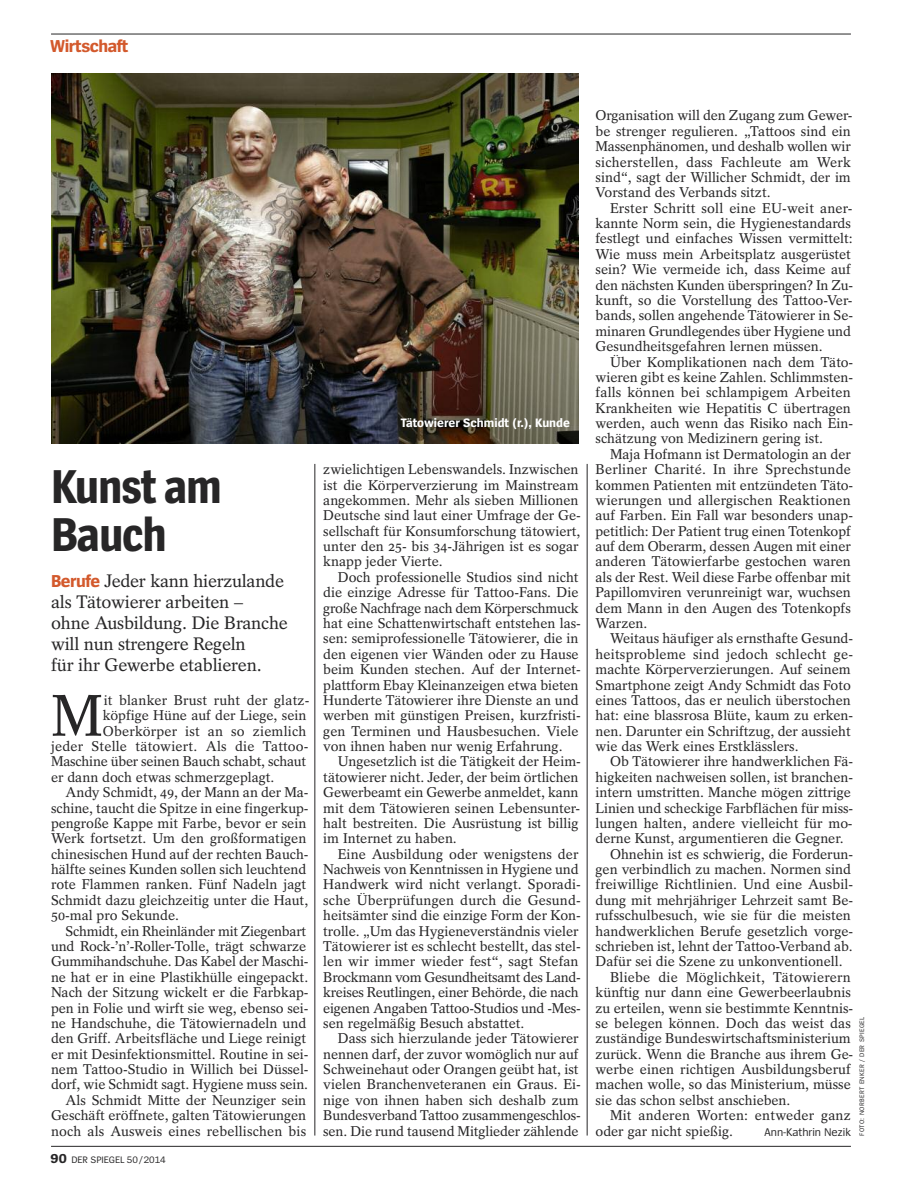
<style>
.page{position:relative;width:902px;height:1191px;background:#fff}
.page>*{position:absolute;margin:0;border:0;box-sizing:border-box;transform-origin:0 0}
.t1{font:58.2px "Spiegel Serif";color:#272627}
.t2{font:700 49.5px/48px "Spiegel Sans Cd";letter-spacing:-.025em;color:#272627}
.t3{font:18px/21px "Spiegel Serif";letter-spacing:-.01em;color:#272627}
.t4{font:700 18px "Spiegel Sans";letter-spacing:-.025em;color:#d3592c}
.t5{font:14.1px/15.5px "Spiegel Serif";color:#272627}
.t6{font:700 12.75px "Spiegel Sans";color:#fff}
.t7{font:11.7px "Spiegel Sans";color:#272627}
.t8{font:9.75px "Spiegel Sans";letter-spacing:-.005em;color:#272627}
.t9{font:6.75px "Spiegel Sans";letter-spacing:.05em;color:#272627}
.s1{font-family:"Spiegel Sans";font-weight:700;color:#d3592c}
.s2{font-weight:700;font-size:13.5px}
</style>
<div class="page">
<hr style="left:51px;top:34px;width:799px;height:1px;background:#272627">
<hr style="left:51px;top:1146px;width:799px;height:1px;background:#272627">
<hr style="left:314px;top:464px;width:1px;height:671px;background:#272627">
<hr style="left:587px;top:464px;width:1px;height:671px;background:#272627">
<img style="left:51px;top:73px;width:527px;height:370px">
<p class="t4" style="left:50px;top:39px;width:80px">Wirtschaft</p>
<h2 class="t2" style="left:51px;top:466px;width:172px">Kunst am<br>Bauch</h2>
<p class="t3" style="left:51px;top:572px;width:238px"><span class="s1">Berufe</span> Jeder kann hierzulande als Tätowierer arbeiten –<br>ohne Ausbildung. Die Branche will nun strengere Regeln<br>für ihr Gewerbe etablieren.</p>
<h1 class="t1" style="left:51px;top:695px;width:53px">M</h1>
<p class="t5" style="left:104px;top:694px;width:207px">it blanker Brust ruht der glatz-</p>
<p class="t5" style="left:103px;top:709px;width:205px">köpfige Hüne auf der Liege, sein</p>
<p class="t5" style="left:103px;top:724px;width:205px">Oberkörper ist an so ziemlich</p>
<p class="t5" style="left:51px;top:740px;width:259px">jeder Stelle tätowiert. Als die Tattoo-</p>
<p class="t5" style="left:51px;top:755px;width:257px">Maschine über seinen Bauch schabt, schaut</p>
<p class="t5" style="left:51px;top:770px;width:225px">er dann doch etwas schmerzgeplagt.</p>
<p class="t5" style="left:65px;top:786px;width:245px">Andy Schmidt, 49, der Mann an der Ma-</p>
<p class="t5" style="left:51px;top:801px;width:259px">schine, taucht die Spitze in eine fingerkup-</p>
<p class="t5" style="left:51px;top:817px;width:257px">pengroße Kappe mit Farbe, bevor er sein</p>
<p class="t5" style="left:51px;top:832px;width:257px">Werk fortsetzt. Um den großformatigen</p>
<p class="t5" style="left:51px;top:847px;width:259px">chinesischen Hund auf der rechten Bauch-</p>
<p class="t5" style="left:51px;top:863px;width:257px">hälfte seines Kunden sollen sich leuchtend</p>
<p class="t5" style="left:51px;top:878px;width:257px">rote Flammen ranken. Fünf Nadeln jagt</p>
<p class="t5" style="left:51px;top:893px;width:259px">Schmidt dazu gleichzeitig unter die Haut,</p>
<p class="t5" style="left:51px;top:909px;width:129px">50-mal pro Sekunde.</p>
<p class="t5" style="left:65px;top:924px;width:242px">Schmidt, ein Rheinländer mit Ziegenbart</p>
<p class="t5" style="left:51px;top:940px;width:257px">und Rock-’n’-Roller-Tolle, trägt schwarze</p>
<p class="t5" style="left:51px;top:955px;width:259px">Gummihandschuhe. Das Kabel der Maschi-</p>
<p class="t5" style="left:51px;top:970px;width:259px">ne hat er in eine Plastikhülle eingepackt.</p>
<p class="t5" style="left:51px;top:986px;width:259px">Nach der Sitzung wickelt er die Farbkap-</p>
<p class="t5" style="left:51px;top:1001px;width:259px">pen in Folie und wirft sie weg, ebenso sei-</p>
<p class="t5" style="left:51px;top:1016px;width:257px">ne Handschuhe, die Tätowiernadeln und</p>
<p class="t5" style="left:51px;top:1032px;width:257px">den Griff. Arbeitsfläche und Liege reinigt</p>
<p class="t5" style="left:51px;top:1047px;width:259px">er mit Desinfektionsmittel. Routine in sei-</p>
<p class="t5" style="left:51px;top:1063px;width:259px">nem Tattoo-Studio in Willich bei Düssel-</p>
<p class="t5" style="left:51px;top:1078px;width:259px">dorf, wie Schmidt sagt. Hygiene muss sein.</p>
<p class="t5" style="left:65px;top:1093px;width:242px">Als Schmidt Mitte der Neunziger sein</p>
<p class="t5" style="left:51px;top:1109px;width:257px">Geschäft eröffnete, galten Tätowierungen</p>
<p class="t5" style="left:51px;top:1124px;width:257px">noch als Ausweis eines rebellischen bis</p>
<p class="t8" style="left:51px;top:1156px;width:117px"><span class="s2">90</span> DER SPIEGEL 50/2014</p>
<p class="t6" style="left:400px;top:418px;width:171px">Tätowierer Schmidt (r.), Kunde</p>
<p class="t5" style="left:323px;top:463px;width:259px">zwielichtigen Lebenswandels. Inzwischen ist die Körperverzierung im Mainstream angekommen. Mehr als sieben Millionen Deutsche sind laut einer Umfrage der Ge&shy;sellschaft für Konsumforschung tätowiert, unter den 25- bis 34-Jährigen ist es sogar knapp jeder Vierte.</p>
<p class="t5" style="left:323px;top:571px;width:259px;text-indent:14px">Doch professionelle Studios sind nicht die einzige Adresse für Tattoo-Fans. Die große Nachfrage nach dem Körperschmuck hat eine Schattenwirtschaft entstehen las&shy;sen: semiprofessionelle Tätowierer, die in den eigenen vier Wänden oder zu Hause beim Kunden stechen. Auf der Internet&shy;plattform Ebay Kleinanzeigen etwa bieten Hunderte Tätowierer ihre Dienste an und werben mit günstigen Preisen, kurzfristi&shy;gen Terminen und Hausbesuchen. Viele von ihnen haben nur wenig Erfahrung.</p>
<p class="t5" style="left:323px;top:755px;width:259px;text-indent:14px">Ungesetzlich ist die Tätigkeit der Heim&shy;tätowierer nicht. Jeder, der beim örtlichen Gewerbeamt ein Gewerbe anmeldet, kann mit dem Tätowieren seinen Lebensunter&shy;halt bestreiten. Die Ausrüstung ist billig im Internet zu haben.</p>
<p class="t5" style="left:323px;top:847px;width:259px;text-indent:14px">Eine Ausbildung oder wenigstens der Nachweis von Kenntnissen in Hygiene und Handwerk wird nicht verlangt. Sporadi&shy;sche Überprüfungen durch die Gesund&shy;heitsämter sind die einzige Form der Kon&shy;trolle. „Um das Hygieneverständnis vieler Tätowierer ist es schlecht bestellt, das stel&shy;len wir immer wieder fest“, sagt Stefan Brockmann vom Gesundheitsamt des Land&shy;kreises Reutlingen, einer Behörde, die nach eigenen Angaben Tattoo-Studios und -Mes&shy;sen regelmäßig Besuch abstattet.</p>
<p class="t5" style="left:323px;top:1032px;width:259px;text-indent:14px">Dass sich hierzulande jeder Tätowierer nennen darf, der zuvor womöglich nur auf Schweinehaut oder Orangen geübt hat, ist vielen Branchenveteranen ein Graus. Ei&shy;nige von ihnen haben sich deshalb zum Bundesverband Tattoo zusammengeschlos&shy;sen. Die rund tausend Mitglieder zählende</p>
<p class="t5" style="left:595px;top:109px;width:258px;text-align:justify">Organisation will den Zugang zum Gewer&shy;be strenger regulieren. „Tattoos sind ein Massenphänomen, und deshalb wollen wir sicherstellen, dass Fachleute am Werk sind“, sagt der Willicher Schmidt, der im Vorstand des Verbands sitzt.</p>
<p class="t5" style="left:595px;top:202px;width:259px;text-indent:14px">Erster Schritt soll eine EU-weit aner&shy;kannte Norm sein, die Hygienestandards festlegt und einfaches Wissen vermittelt:<br>Wie muss mein Arbeitsplatz ausgerüstet sein? Wie vermeide ich, dass Keime auf den nächsten Kunden überspringen? In Zu&shy;kunft, so die Vorstellung des Tattoo-Ver&shy;bands, sollen angehende Tätowierer in Se&shy;minaren Grundlegendes über Hygiene und Gesundheitsgefahren lernen müssen.</p>
<p class="t5" style="left:595px;top:355px;width:259px;text-indent:14px">Über Komplikationen nach dem Täto&shy;wieren gibt es keine Zahlen. Schlimmsten&shy;falls können bei schlampigem Arbeiten Krankheiten wie Hepatitis C übertragen werden, auch wenn das Risiko nach Ein&shy;schätzung von Medizinern gering ist.</p>
<p class="t5" style="left:595px;top:448px;width:259px;text-indent:14px">Maja Hofmann ist Dermatologin an der Berliner Charité. In ihre Sprechstunde kommen Patienten mit entzündeten Täto&shy;wierungen und allergischen Reaktionen auf Farben. Ein Fall war besonders unap&shy;petitlich: Der Patient trug einen Totenkopf auf dem Oberarm, dessen Augen mit einer anderen Tätowierfarbe gestochen waren als der Rest. Weil diese Farbe offenbar mit Papillomviren verunreinigt war, wuchsen dem Mann in den Augen des Totenkopfs Warzen.</p>
<p class="t5" style="left:595px;top:632px;width:259px;text-indent:14px">Weitaus häufiger als ernsthafte Gesund&shy;heitsprobleme sind jedoch schlecht ge&shy;machte Körperverzierungen. Auf seinem Smartphone zeigt Andy Schmidt das Foto eines Tattoos, das er neulich überstochen hat: eine blassrosa Blüte, kaum zu erken&shy;nen. Darunter ein Schriftzug, der aussieht wie das Werk eines Erstklässlers.</p>
<p class="t5" style="left:610px;top:755px;width:245px">Ob Tätowierer ihre handwerklichen Fä-</p>
<p class="t5" style="left:595px;top:770px;width:259px">higkeiten nachweisen sollen, ist branchen-</p>
<p class="t5" style="left:595px;top:786px;width:257px">intern umstritten. Manche mögen zittrige</p>
<p class="t5" style="left:595px;top:801px;width:259px">Linien und scheckige Farbflächen für miss-</p>
<p class="t5" style="left:595px;top:817px;width:258px">lungen halten, andere vielleicht für mo-</p>
<p class="t5" style="left:595px;top:832px;width:250px">derne Kunst, argumentieren die Gegner.</p>
<p class="t5" style="left:610px;top:847px;width:245px">Ohnehin ist es schwierig, die Forderun-</p>
<p class="t5" style="left:595px;top:863px;width:257px">gen verbindlich zu machen. Normen sind</p>
<p class="t5" style="left:595px;top:878px;width:259px">freiwillige Richtlinien. Und eine Ausbil-</p>
<p class="t5" style="left:595px;top:893px;width:259px">dung mit mehrjähriger Lehrzeit samt Be-</p>
<p class="t5" style="left:595px;top:909px;width:257px">rufsschulbesuch, wie sie für die meisten</p>
<p class="t5" style="left:595px;top:924px;width:259px">handwerklichen Berufe gesetzlich vorge-</p>
<p class="t5" style="left:595px;top:940px;width:259px">schrieben ist, lehnt der Tattoo-Verband ab.</p>
<p class="t5" style="left:595px;top:955px;width:249px">Dafür sei die Szene zu unkonventionell.</p>
<p class="t5" style="left:610px;top:970px;width:242px">Bliebe die Möglichkeit, Tätowierern</p>
<p class="t5" style="left:595px;top:986px;width:257px">künftig nur dann eine Gewerbeerlaubnis</p>
<p class="t5" style="left:595px;top:1001px;width:259px">zu erteilen, wenn sie bestimmte Kenntnis-</p>
<p class="t5" style="left:595px;top:1016px;width:257px">se belegen können. Doch das weist das</p>
<p class="t5" style="left:595px;top:1032px;width:257px">zuständige Bundeswirtschaftsministerium</p>
<p class="t5" style="left:595px;top:1047px;width:259px">zurück. Wenn die Branche aus ihrem Ge-</p>
<p class="t5" style="left:595px;top:1063px;width:257px">werbe einen richtigen Ausbildungsberuf</p>
<p class="t5" style="left:595px;top:1078px;width:257px">machen wolle, so das Ministerium, müsse</p>
<p class="t5" style="left:595px;top:1093px;width:196px">sie das schon selbst anschieben.</p>
<p class="t5" style="left:610px;top:1109px;width:242px">Mit anderen Worten: entweder ganz</p>
<p class="t5" style="left:595px;top:1124px;width:139px">oder gar nicht spießig.</p>
<p class="t7" style="left:764px;top:1127px;width:88px">Ann-Kathrin Nezik</p>
<p class="t9" style="left:859px;top:1135px;width:120px;rotate:-90deg">FOTO: NORBERT ENKER / DER SPIEGEL</p>
</div>
